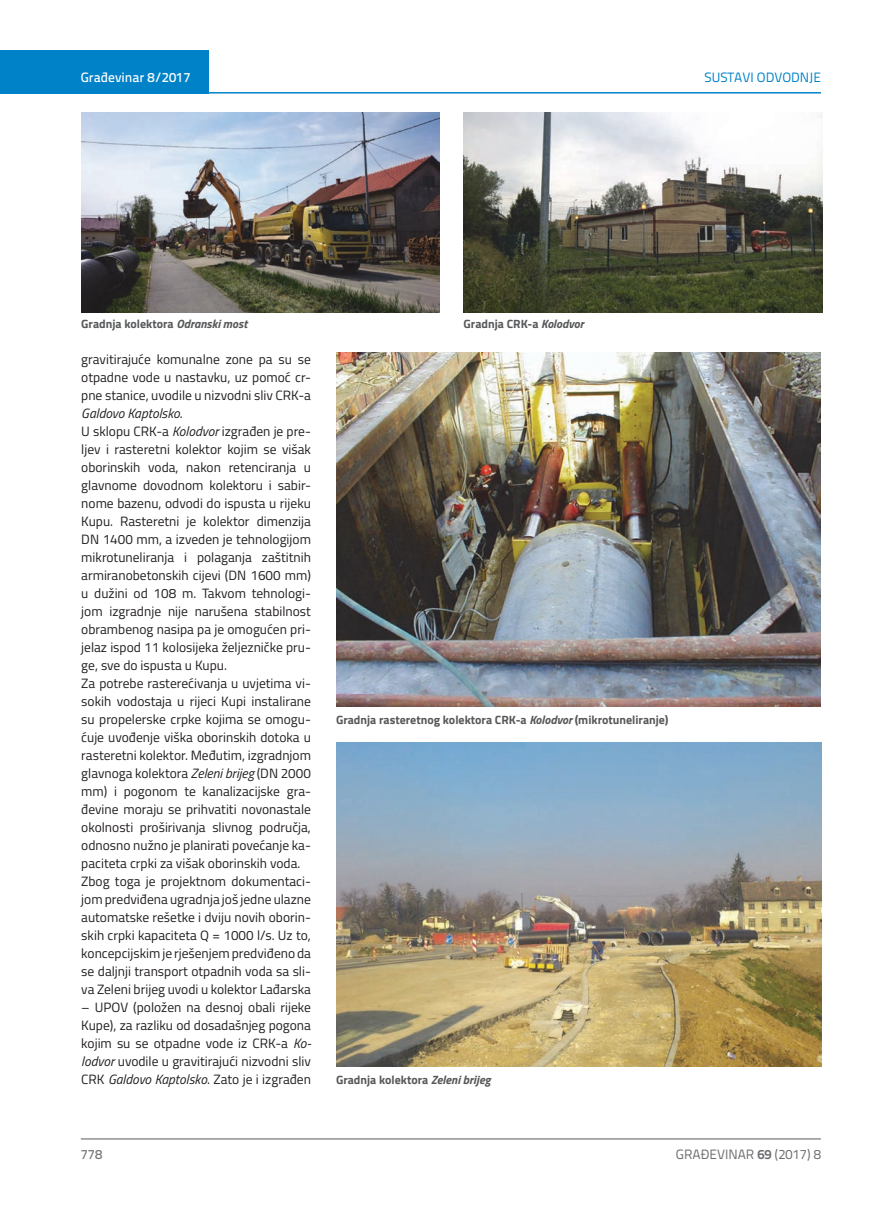
<style>
.page{position:relative;width:872px;height:1212px;background:#fff}
.page>*{position:absolute;margin:0;border:0;box-sizing:border-box;transform-origin:0 0}
.t1{font:13.5px/18px "Titillium";color:#231f20}
.t2{font:13.5px "Titillium Text 22 L";color:#6c6d70}
.t3{font:500 13.5px "Titillium Text 22 L";color:#fff}
.t4{font:13.5px "Titillium Text 22 L";color:#0082c8}
.t5{font:500 13.5px "Titillium Text 22 L";color:#787a7d}
.t6{font:700 12px "Titillium";color:#57585a}
.s1{font-style:italic}
.s2{font-weight:700}
</style>
<div class="page">
<hr style="left:81px;top:1139px;width:740px;height:1px;background:#57585a">
<div style="left:0;top:50px;width:208px;height:44px;background:#0082c8"></div>
<hr style="left:0;top:92px;width:821px;height:2px;background:#0082c8">
<img style="left:81px;top:113px;width:359px;height:200px">
<img style="left:463px;top:113px;width:359px;height:200px">
<img style="left:336px;top:353px;width:484px;height:353px">
<img style="left:336px;top:742px;width:485px;height:324px">
<p class="t3" style="left:81px;top:67px;width:111px">Građevinar 8/2017</p>
<p class="t4" style="left:704px;top:68px;width:118px">SUSTAVI ODVODNJE</p>
<p class="t6" style="left:81px;top:314px;width:167px">Gradnja kolektora <span class="s1">Odranski most</span></p>
<p class="t6" style="left:463px;top:314px;width:122px">Gradnja CRK-a <span class="s1">Kolodvor</span></p>
<p class="t1" style="left:81px;top:349px;width:231px">gravitirajuće komunalne zone pa su se otpadne vode u nastavku, uz pomoć cr&shy;pne stanice, uvodile u nizvodni sliv CRK-a <span class="s1">Galdovo Kaptolsko</span>.<br>U sklopu CRK-a <span class="s1">Kolodvor</span> izgrađen je pre&shy;ljev i rasteretni kolektor kojim se višak oborinskih voda, nakon retenciranja u glavnome dovodnom kolektoru i sabir&shy;nome bazenu, odvodi do ispusta u rijeku Kupu. Rasteretni je kolektor dimenzija DN 1400 mm, a izveden je tehnologijom mikrotuneliranja i polaganja zaštitnih armiranobetonskih cijevi (DN 1600 mm) u dužini od 108 m. Takvom tehnologi&shy;jom izgradnje nije narušena stabilnost obrambenog nasipa pa je omogućen pri&shy;jelaz ispod 11 kolosijeka željezničke pru&shy;ge, sve do ispusta u Kupu.<br>Za potrebe rasterećivanja u uvjetima vi&shy;sokih vodostaja u rijeci Kupi instalirane su propelerske crpke kojima se omogu&shy;ćuje uvođenje viška oborinskih dotoka u rasteretni kolektor. Međutim, izgradnjom glavnoga kolektora <span class="s1">Zeleni brijeg</span> (DN 2000 mm) i pogonom te kanalizacijske gra&shy;đevine moraju se prihvatiti novonastale okolnosti proširivanja slivnog područja, odnosno nužno je planirati povećanje ka&shy;paciteta crpki za višak oborinskih voda.<br>Zbog toga je projektnom dokumentaci&shy;jom predviđena ugradnja još jedne ulazne automatske rešetke i dviju novih oborin&shy;skih crpki kapaciteta Q = 1000 l/s. Uz to, koncepcijskim je rješenjem predviđeno da se daljnji transport otpadnih voda sa sli&shy;va Zeleni brijeg uvodi u kolektor Lađarska</p>
<p class="t1" style="left:81px;top:998px;width:231px;text-align:justify">– UPOV (položen na desnoj obali rijeke Kupe), za razliku od dosadašnjeg pogona kojim su se otpadne vode iz CRK-a <span class="s1">Ko&shy;lodvor</span> uvodile u gravitirajući nizvodni sliv CRK <span class="s1">Galdovo Kaptolsko</span>. Zato je i izgrađen</p>
<p class="t6" style="left:336px;top:711px;width:334px">Gradnja rasteretnog kolektora CRK-a <span class="s1">Kolodvor</span> (mikrotuneliranje)</p>
<p class="t6" style="left:336px;top:1071px;width:156px">Gradnja kolektora <span class="s1">Zeleni brijeg</span></p>
<p class="t5" style="left:81px;top:1144px;width:23px">778</p>
<p class="t2" style="left:676px;top:1144px;width:146px">GRAĐEVINAR <span class="s2">69</span> (2017) 8</p>
</div>
